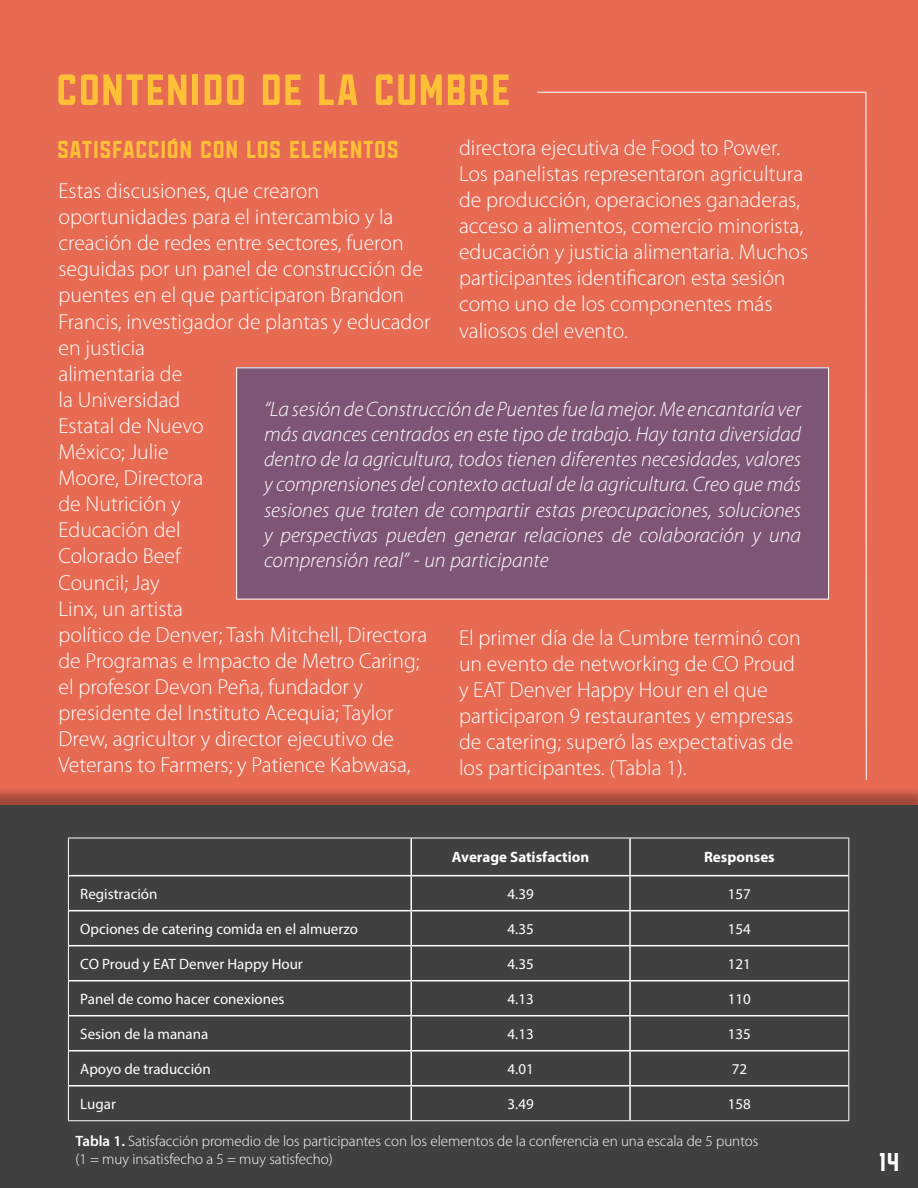
<style>
.page{position:relative;width:918px;height:1188px;background:#fff}
.page>*{position:absolute;margin:0;border:0;box-sizing:border-box;transform-origin:0 0}
.t1{font:51px "Sanhurst Wide";color:#ffc038}
.t2{font:30px "Sanhurst Wide";color:#fff}
.t3{font:28.5px "Sanhurst Wide";color:#ffc038}
.t4{font:300 21.75px/26.1px "Myriad Pro";color:#fff}
.t5{font:italic 300 21px/25.2px "Myriad Pro";color:#fff;text-align:justify}
.t6{font:15px "Myriad Pro";color:#fff}
.t7{font:300 15px/18px "Myriad Pro";color:#fff}
.t8{font:700 15px "Myriad Pro";color:#fff}
.s1{font-weight:600}
</style>
<div class="page">
<div style="left:0;top:0;width:918px;height:805px;background:#e76a53"></div>
<div style="left:0;top:787px;width:918px;height:401px;background:#231f20;opacity:.35"></div>
<div style="left:0;top:805px;width:918px;height:383px;background:#404040"></div>
<hr style="left:68px;top:838px;width:343px;height:1px;background:#fff">
<hr style="left:68px;top:838px;width:1px;height:38px;background:#fff">
<hr style="left:411px;top:838px;width:219px;height:1px;background:#fff">
<hr style="left:630px;top:838px;width:219px;height:1px;background:#fff">
<hr style="left:848px;top:838px;width:1px;height:38px;background:#fff">
<hr style="left:68px;top:876px;width:1px;height:35px;background:#fff">
<hr style="left:848px;top:876px;width:1px;height:35px;background:#fff">
<hr style="left:68px;top:911px;width:1px;height:35px;background:#fff">
<hr style="left:848px;top:911px;width:1px;height:35px;background:#fff">
<hr style="left:68px;top:946px;width:1px;height:35px;background:#fff">
<hr style="left:848px;top:946px;width:1px;height:35px;background:#fff">
<hr style="left:68px;top:981px;width:1px;height:35px;background:#fff">
<hr style="left:848px;top:981px;width:1px;height:35px;background:#fff">
<hr style="left:68px;top:1016px;width:1px;height:35px;background:#fff">
<hr style="left:848px;top:1016px;width:1px;height:35px;background:#fff">
<hr style="left:68px;top:1051px;width:1px;height:35px;background:#fff">
<hr style="left:848px;top:1051px;width:1px;height:35px;background:#fff">
<hr style="left:68px;top:1086px;width:1px;height:34px;background:#fff">
<hr style="left:848px;top:1086px;width:1px;height:34px;background:#fff">
<hr style="left:68px;top:1120px;width:343px;height:1px;background:#fff">
<hr style="left:411px;top:1120px;width:219px;height:1px;background:#fff">
<hr style="left:630px;top:1120px;width:219px;height:1px;background:#fff">
<hr style="left:411px;top:838px;width:1px;height:37px;background:#fff">
<hr style="left:629px;top:838px;width:2px;height:37px;background:#fff">
<hr style="left:69px;top:875px;width:342px;height:1px;background:#fff">
<hr style="left:411px;top:875px;width:219px;height:1px;background:#fff">
<hr style="left:411px;top:876px;width:1px;height:34px;background:#fff">
<hr style="left:630px;top:875px;width:218px;height:1px;background:#fff">
<hr style="left:629px;top:876px;width:2px;height:34px;background:#fff">
<hr style="left:69px;top:910px;width:342px;height:1px;background:#fff">
<hr style="left:411px;top:910px;width:219px;height:1px;background:#fff">
<hr style="left:411px;top:911px;width:1px;height:34px;background:#fff">
<hr style="left:630px;top:910px;width:218px;height:1px;background:#fff">
<hr style="left:629px;top:911px;width:2px;height:34px;background:#fff">
<hr style="left:69px;top:945px;width:342px;height:1px;background:#fff">
<hr style="left:411px;top:945px;width:219px;height:1px;background:#fff">
<hr style="left:411px;top:946px;width:1px;height:34px;background:#fff">
<hr style="left:630px;top:945px;width:218px;height:1px;background:#fff">
<hr style="left:629px;top:946px;width:2px;height:34px;background:#fff">
<hr style="left:69px;top:980px;width:342px;height:1px;background:#fff">
<hr style="left:411px;top:980px;width:219px;height:1px;background:#fff">
<hr style="left:411px;top:981px;width:1px;height:34px;background:#fff">
<hr style="left:630px;top:980px;width:218px;height:1px;background:#fff">
<hr style="left:629px;top:981px;width:2px;height:34px;background:#fff">
<hr style="left:69px;top:1015px;width:342px;height:1px;background:#fff">
<hr style="left:411px;top:1015px;width:219px;height:1px;background:#fff">
<hr style="left:411px;top:1016px;width:1px;height:34px;background:#fff">
<hr style="left:630px;top:1015px;width:218px;height:1px;background:#fff">
<hr style="left:629px;top:1016px;width:2px;height:34px;background:#fff">
<hr style="left:69px;top:1050px;width:342px;height:1px;background:#fff">
<hr style="left:411px;top:1050px;width:219px;height:1px;background:#fff">
<hr style="left:411px;top:1051px;width:1px;height:34px;background:#fff">
<hr style="left:630px;top:1050px;width:218px;height:1px;background:#fff">
<hr style="left:629px;top:1051px;width:2px;height:34px;background:#fff">
<hr style="left:69px;top:1085px;width:342px;height:1px;background:#fff">
<hr style="left:411px;top:1085px;width:219px;height:1px;background:#fff">
<hr style="left:411px;top:1086px;width:1px;height:34px;background:#fff">
<hr style="left:630px;top:1085px;width:218px;height:1px;background:#fff">
<hr style="left:629px;top:1086px;width:2px;height:34px;background:#fff">
<svg style="left:537px;top:91px;width:330px;height:689px"></svg>
<div style="left:237px;top:368px;width:592px;height:231px;background:#7e5575"></div>
<div style="left:236px;top:367px;width:593px;height:232px;border:1px solid #fff"></div>
<p class="t1" style="left:58px;top:63px;width:457px">CONTENIDO DE LA CUMBRE</p>
<p class="t3" style="left:58px;top:135px;width:344px">SATISFACCIÓN CON LOS ELEMENTOS</p>
<p class="t4" style="left:58px;top:178px;width:373px">Estas discusiones, que crearon oportunidades para el intercambio y la creación de redes entre sectores, fueron seguidas por un panel de construcción de puentes en el que participaron Brandon<br>Francis, investigador de plantas y educador en justicia<br>alimentaria de<br>la Universidad<br>Estatal de Nuevo<br>México; Julie<br>Moore, Directora<br>de Nutrición y<br>Educación del<br>Colorado Beef<br>Council; Jay<br>Linx, un artista<br>político de Denver; Tash Mitchell, Directora de Programas e Impacto de Metro Caring; el profesor Devon Peña, fundador y presidente del Instituto Acequia; Taylor<br>Drew, agricultor y director ejecutivo de<br>Veterans to Farmers; y Patience Kabwasa,</p>
<p class="t4" style="left:459px;top:135px;width:351px">directora ejecutiva de Food to Power.<br>Los panelistas representaron agricultura de producción, operaciones ganaderas, acceso a alimentos, comercio minorista, educación y justicia alimentaria. Muchos participantes identificaron esta sesión como uno de los componentes más valiosos del evento.</p>
<p class="t5" style="left:264px;top:397px;width:539px">“La sesión de Construcción de Puentes fue la mejor. Me encantaría ver más avances centrados en este tipo de trabajo. Hay tanta diversidad dentro de la agricultura, todos tienen diferentes necesidades, valores y comprensiones del contexto actual de la agricultura. Creo que más sesiones que traten de compartir estas preocupaciones, soluciones y perspectivas pueden generar relaciones de colaboración y una comprensión real” - un participante</p>
<p class="t4" style="left:459px;top:625px;width:343px">El primer día de la Cumbre terminó con un evento de networking de CO Proud y EAT Denver Happy Hour en el que participaron 9 restaurantes y empresas de catering; superó las expectativas de los participantes. (Tabla 1).</p>
<p class="t8" style="left:452px;top:848px;width:139px">Average Satisfaction</p>
<p class="t8" style="left:704px;top:848px;width:72px">Responses</p>
<p class="t6" style="left:80px;top:885px;width:79px">Registración</p>
<p class="t6" style="left:508px;top:885px;width:28px">4.39</p>
<p class="t6" style="left:728px;top:885px;width:25px">157</p>
<p class="t6" style="left:80px;top:920px;width:279px">Opciones de catering comida en el almuerzo</p>
<p class="t6" style="left:508px;top:920px;width:28px">4.35</p>
<p class="t6" style="left:728px;top:920px;width:25px">154</p>
<p class="t6" style="left:80px;top:955px;width:224px">CO Proud y EAT Denver Happy Hour</p>
<p class="t6" style="left:508px;top:955px;width:28px">4.35</p>
<p class="t6" style="left:728px;top:955px;width:25px">121</p>
<p class="t6" style="left:80px;top:990px;width:206px">Panel de como hacer conexiones</p>
<p class="t6" style="left:508px;top:990px;width:28px">4.13</p>
<p class="t6" style="left:728px;top:990px;width:25px">110</p>
<p class="t6" style="left:80px;top:1025px;width:130px">Sesion de la manana</p>
<p class="t6" style="left:508px;top:1025px;width:28px">4.13</p>
<p class="t6" style="left:728px;top:1025px;width:25px">135</p>
<p class="t6" style="left:80px;top:1060px;width:132px">Apoyo de traducción</p>
<p class="t6" style="left:508px;top:1060px;width:28px">4.01</p>
<p class="t6" style="left:732px;top:1060px;width:17px">72</p>
<p class="t6" style="left:80px;top:1095px;width:37px">Lugar</p>
<p class="t6" style="left:508px;top:1095px;width:28px">3.49</p>
<p class="t6" style="left:728px;top:1095px;width:25px">158</p>
<p class="t7" style="left:75px;top:1132px;width:685px"><span class="s1">Tabla 1.</span> Satisfacción promedio de los participantes con los elementos de la conferencia en una escala de 5 puntos (1 = muy insatisfecho a 5 = muy satisfecho)</p>
<p class="t2" style="left:880px;top:1146px;width:23px">14</p>
</div>
